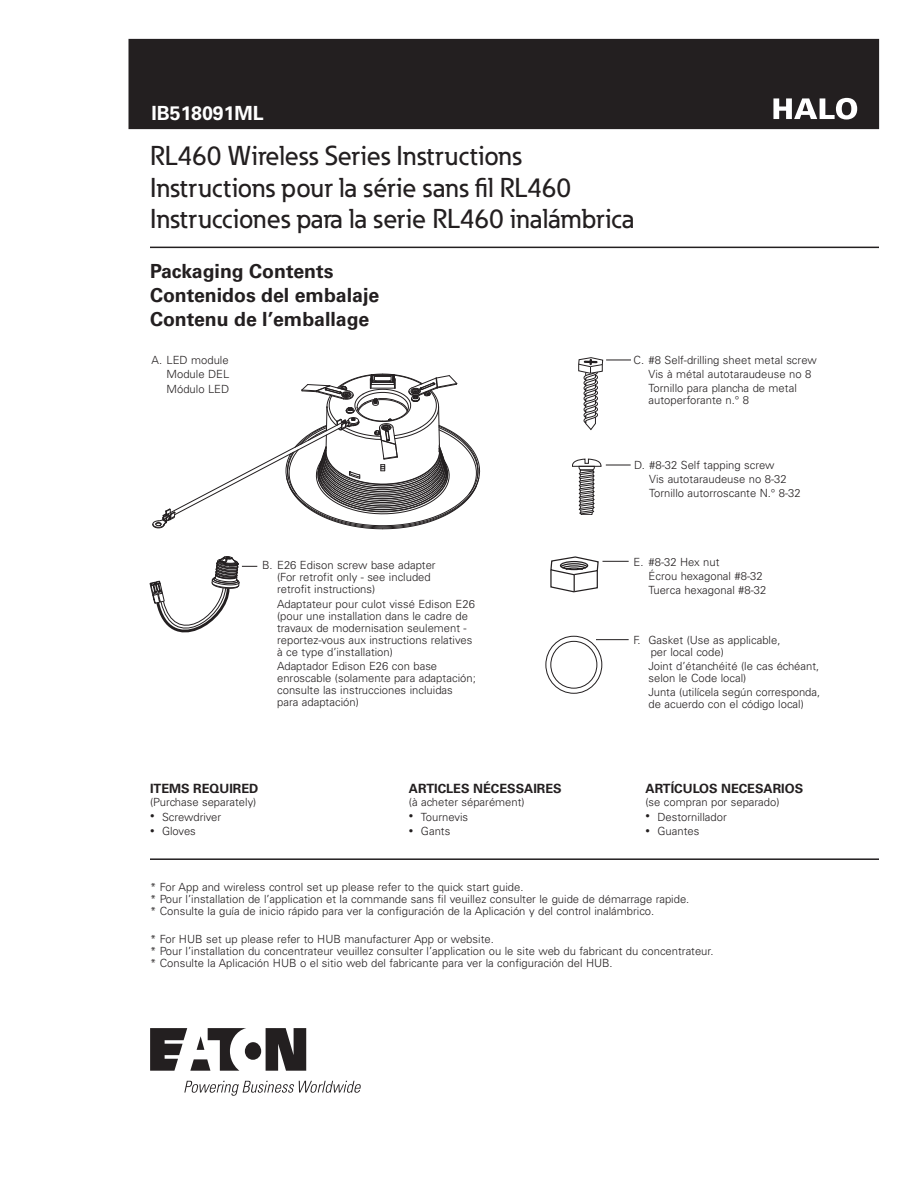
<style>
.page{position:relative;width:918px;height:1188px;background:#fff}
.page>*{position:absolute;margin:0;border:0;box-sizing:border-box;transform-origin:0 0}
.t1{font:500 27px/31.5px "Eaton";color:#231f20}
.t2{font:700 19.5px/24px "Univers LT Std";color:#231f20}
.t3{font:700 19.5px "Univers LT Std";color:#fff}
.t4{font:700 12.75px "Univers LT Std";color:#231f20}
.t5{font:300 11.25px/12px "Univers LT Std";color:#231f20}
.s1{font-size:9px}
</style>
<div class="page">
<svg style="left:150px;top:1028px;width:156px;height:43px"></svg>
<svg style="left:184px;top:1081px;width:177px;height:15px"></svg>
<div style="left:546px;top:636px;width:56px;height:58px;border:1px solid #231f20;border-radius:50%"></div>
<div style="left:550px;top:641px;width:47px;height:48px;border:1px solid #231f20;border-radius:50%"></div>
<svg style="left:578px;top:357px;width:53px;height:73px"></svg>
<hr style="left:596px;top:639px;width:33px;height:1px;background:#231f20">
<svg style="left:550px;top:556px;width:79px;height:36px"></svg>
<svg style="left:150px;top:556px;width:107px;height:77px"></svg>
<svg style="left:572px;top:459px;width:59px;height:56px"></svg>
<svg style="left:152px;top:374px;width:328px;height:155px"></svg>
<div style="left:129px;top:39px;width:750px;height:90px;background:#231f20"></div>
<hr style="left:150px;top:858px;width:729px;height:2px;background:#231f20">
<hr style="left:150px;top:247px;width:729px;height:1px;background:#231f20">
<svg style="left:773px;top:98px;width:84px;height:22px"></svg>
<h2 class="t3" style="left:152px;top:101px;width:114px">IB518091ML</h2>
<h1 class="t1" style="left:150px;top:140px;width:486px">RL460 Wireless Series Instructions<br>Instructions pour la série sans fil RL460<br>Instrucciones para la serie RL460 inalámbrica</h1>
<h2 class="t2" style="left:150px;top:260px;width:231px">Packaging Contents<br>Contenidos del embalaje<br>Contenu de l’emballage</h2>
<p class="t5" style="left:166px;top:353px;width:64px;line-height:14.1px;text-align:justify;text-indent:-15px">A. LED module Module DEL Módulo LED</p>
<p class="t5" style="left:277px;top:559px;width:160px;text-indent:-15px">B. E26 Edison screw base adapter (For retrofit only - see included retrofit instructions)</p>
<p class="t5" style="left:277px;top:598px;width:199px">Adaptateur pour culot vissé Edison E26 (pour une installation dans le cadre de travaux de modernisation seulement - reportez-vous aux instructions relatives à ce type d’installation)</p>
<p class="t5" style="left:277px;top:660px;width:200px">Adaptador Edison E26 con base enroscable (solamente para adaptación; consulte las instrucciones incluidas para adaptación)</p>
<p class="t4" style="left:150px;top:781px;width:110px">ITEMS REQUIRED</p>
<p class="t5" style="left:150px;top:796px;width:108px">(Purchase separately)</p>
<p class="t5" style="left:150px;top:811px;width:73px"><span class="s1">•</span> Screwdriver</p>
<p class="t5" style="left:150px;top:825px;width:47px"><span class="s1">•</span> Gloves</p>
<p class="t4" style="left:409px;top:781px;width:154px">ARTICLES NÉCESSAIRES</p>
<p class="t5" style="left:409px;top:796px;width:117px">(à acheter séparément)</p>
<p class="t5" style="left:409px;top:811px;width:61px"><span class="s1">•</span> Tournevis</p>
<p class="t5" style="left:409px;top:825px;width:43px"><span class="s1">•</span> Gants</p>
<p class="t5" style="left:649px;top:353px;width:170px;line-height:14.1px;text-indent:-15px">C. #8 Self-drilling sheet metal screw<br>Vis à métal autotaraudeuse no 8<br>Tornillo para plancha de metal</p>
<p class="t5" style="left:649px;top:394px;width:102px">autoperforante n.° 8</p>
<p class="t5" style="left:649px;top:458px;width:153px;line-height:14.1px;text-indent:-15px">D. #8-32 Self tapping screw<br>Vis autotaraudeuse no 8-32<br>Tornillo autorroscante N.° 8-32</p>
<p class="t5" style="left:649px;top:555px;width:119px;line-height:14.1px;text-indent:-15px">E. #8-32 Hex nut<br>Écrou hexagonal #8-32<br>Tuerca hexagonal #8-32</p>
<p class="t5" style="left:651px;top:634px;width:131px;text-indent:-17px">F. Gasket (Use as applicable, per local code)</p>
<p class="t5" style="left:649px;top:660px;width:172px">Joint d’étanchéité (le cas échéant, selon le Code local)</p>
<p class="t5" style="left:649px;top:686px;width:173px">Junta (utilícela según corresponda, de acuerdo con el código local)</p>
<p class="t4" style="left:645px;top:781px;width:159px">ARTÍCULOS NECESARIOS</p>
<p class="t5" style="left:645px;top:796px;width:136px">(se compran por separado)</p>
<p class="t5" style="left:645px;top:811px;width:83px"><span class="s1">•</span> Destornillador</p>
<p class="t5" style="left:645px;top:825px;width:55px"><span class="s1">•</span> Guantes</p>
<p class="t5" style="left:150px;top:881px;width:541px">* For App and wireless control set up please refer to the quick start guide.<br>* Pour l’installation de l’application et la commande sans fil veuillez consulter le guide de démarrage rapide. * Consulte la guía de inicio rápido para ver la configuración de la Aplicación y del control inalámbrico.</p>
<p class="t5" style="left:150px;top:933px;width:565px">* For HUB set up please refer to HUB manufacturer App or website.<br>* Pour l’installation du concentrateur veuillez consulter l’application ou le site web du fabricant du concentrateur. * Consulte la Aplicación HUB o el sitio web del fabricante para ver la configuración del HUB.</p>
</div>
